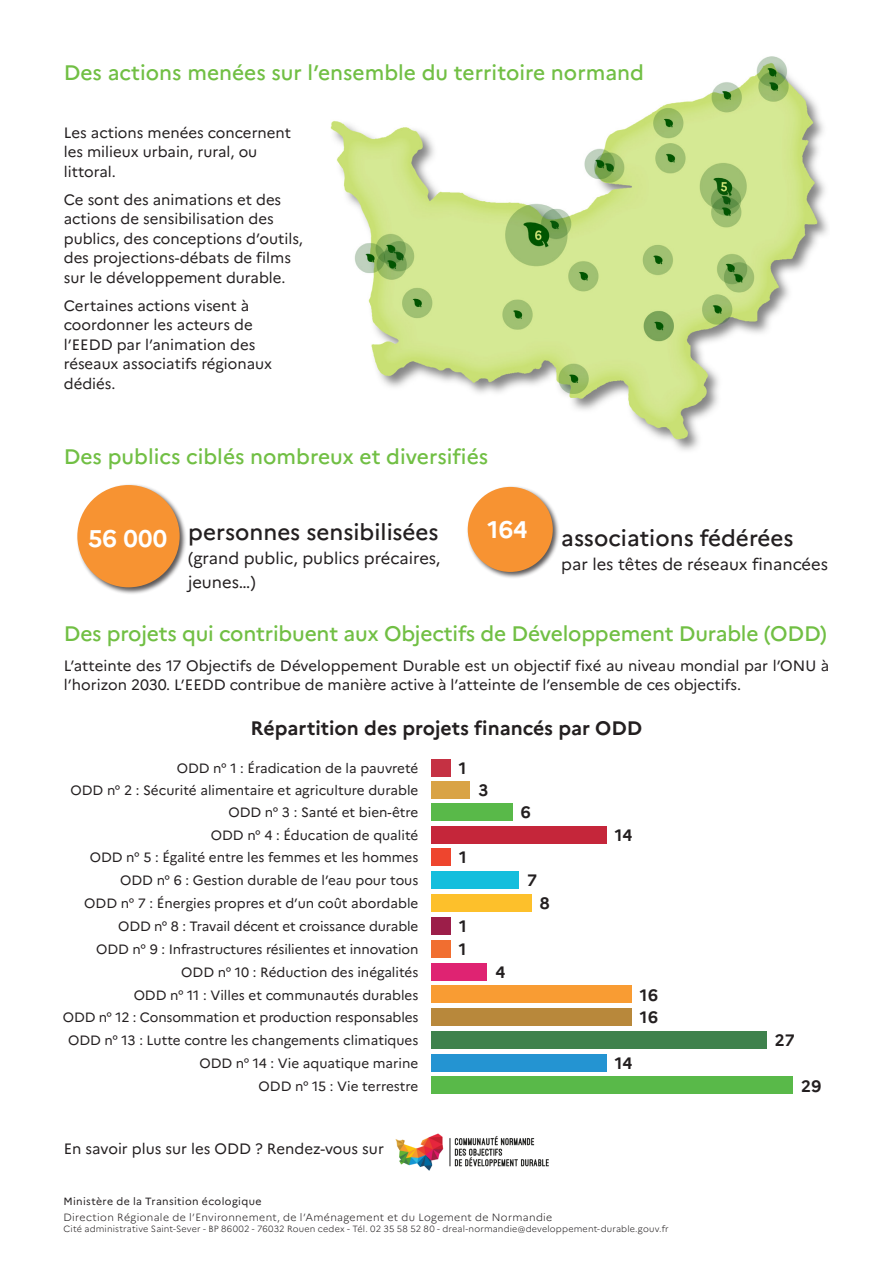
<style>
.page{position:relative;width:893px;height:1263px;background:#fff}
.page>*{position:absolute;margin:0;border:0;box-sizing:border-box;transform-origin:0 0}
.t1{font:700 24px "Marianne";letter-spacing:.005em;color:#fff}
.Intro{font:500 22.5px "Marianne";color:#231f20}
.Titre_1{font:500 21px "Marianne";letter-spacing:-.005em;color:#71bf44}
.Intro-2{font:700 19.5px "Marianne";color:#231f20}
.Intro-3{font:16.5px/24px "Marianne";color:#231f20}
.Intro-4{font:700 16.5px "Marianne";letter-spacing:.015em;color:#231f20}
.Texte{font:15px/19.5px "Marianne";color:#231f20}
.Intro-5{font:13.5px "Marianne";color:#231f20}
.t2{font:300 10.5px "Marianne";letter-spacing:.035em;color:#231f20}
.t3{font:10.5px "Marianne";letter-spacing:.035em;color:#231f20}
.t4{font:300 9px "Marianne";letter-spacing:.015em;color:#231f20}
</style>
<div class="page">
<img style="left:330px;top:56px;width:498px;height:395px">
<div style="left:76px;top:483px;width:111px;height:112px;background:#231f20;opacity:.75"></div>
<div style="left:77px;top:485px;width:103px;height:102px;background:#f79332;border-radius:50%"></div>
<div style="left:466px;top:485px;width:94px;height:95px;background:#231f20;opacity:.75"></div>
<div style="left:468px;top:487px;width:85px;height:85px;background:#f79332;border-radius:50%"></div>
<div style="left:431px;top:759px;width:20px;height:17px;background:#c53143"></div>
<div style="left:431px;top:781px;width:38px;height:17px;background:#d9a346"></div>
<div style="left:431px;top:804px;width:81px;height:17px;background:#59b949"></div>
<div style="left:431px;top:826px;width:175px;height:17px;background:#c5263a"></div>
<div style="left:431px;top:849px;width:20px;height:17px;background:#ee452e"></div>
<div style="left:431px;top:872px;width:88px;height:17px;background:#14bedd"></div>
<div style="left:431px;top:895px;width:100px;height:17px;background:#fdc02b"></div>
<div style="left:431px;top:917px;width:20px;height:17px;background:#9c1e49"></div>
<div style="left:431px;top:940px;width:20px;height:17px;background:#f16e30"></div>
<div style="left:431px;top:963px;width:56px;height:17px;background:#df2372"></div>
<div style="left:431px;top:986px;width:200px;height:17px;background:#f99c33"></div>
<div style="left:431px;top:1009px;width:200px;height:17px;background:#b8883b"></div>
<div style="left:431px;top:1031px;width:335px;height:17px;background:#3f824d"></div>
<div style="left:431px;top:1054px;width:175px;height:17px;background:#2494d2"></div>
<div style="left:431px;top:1077px;width:362px;height:17px;background:#59b949"></div>
<img style="left:396px;top:1133px;width:153px;height:38px">
<p class="Titre_1" style="left:64px;top:59px;width:582px">Des actions menées sur l’ensemble du territoire normand</p>
<p class="Texte" style="left:64px;top:123px;width:229px">Les actions menées concernent les milieux urbain, rural, ou littoral.</p>
<p class="Texte" style="left:64px;top:190px;width:241px">Ce sont des animations et des actions de sensibilisation des publics, des conceptions d’outils, des projections-débats de films sur le développement durable.</p>
<p class="Texte" style="left:64px;top:296px;width:210px">Certaines actions visent à coordonner les acteurs de l’EEDD par l’animation des réseaux associatifs régionaux dédiés.</p>
<p class="Titre_1" style="left:64px;top:444px;width:426px">Des publics ciblés nombreux et diversifiés</p>
<p class="t1" style="left:88px;top:523px;width:81px">56 000</p>
<p class="Intro" style="left:188px;top:518px;width:252px">personnes sensibilisées</p>
<p class="Intro-3" style="left:188px;top:546px;width:254px">(grand public, publics précaires, jeunes…)</p>
<p class="t1" style="left:488px;top:515px;width:42px">164</p>
<p class="Intro" style="left:561px;top:524px;width:234px">associations fédérées</p>
<p class="Intro-3" style="left:561px;top:552px;width:268px">par les têtes de réseaux financées</p>
<p class="Titre_1" style="left:64px;top:621px;width:765px">Des projets qui contribuent aux Objectifs de Développement Durable (ODD)</p>
<p class="Texte" style="left:64px;top:656px;width:767px">L’atteinte des 17 Objectifs de Développement Durable est un objectif fixé au niveau mondial par l’ONU à l’horizon 2030. L’EEDD contribue de manière active à l’atteinte de l’ensemble de ces objectifs.</p>
<p class="Intro-2" style="left:251px;top:716px;width:393px">Répartition des projets financés par ODD</p>
<p class="Intro-5" style="left:177px;top:760px;width:243px">ODD n° 1 : Éradication de la pauvreté</p>
<p class="Intro-5" style="left:70px;top:782px;width:349px">ODD n° 2 : Sécurité alimentaire et agriculture durable</p>
<p class="Intro-5" style="left:228px;top:804px;width:192px">ODD n° 3 : Santé et bien-être</p>
<p class="Intro-5" style="left:211px;top:826px;width:209px">ODD n° 4 : Éducation de qualité</p>
<p class="Intro-5" style="left:90px;top:849px;width:330px">ODD n° 5 : Égalité entre les femmes et les hommes</p>
<p class="Intro-5" style="left:120px;top:872px;width:300px">ODD n° 6 : Gestion durable de l’eau pour tous</p>
<p class="Intro-5" style="left:84px;top:895px;width:336px">ODD n° 7 : Énergies propres et d’un coût abordable</p>
<p class="Intro-5" style="left:118px;top:918px;width:302px">ODD n° 8 : Travail décent et croissance durable</p>
<p class="Intro-5" style="left:96px;top:941px;width:324px">ODD n° 9 : Infrastructures résilientes et innovation</p>
<p class="Intro-5" style="left:181px;top:964px;width:239px">ODD n° 10 : Réduction des inégalités</p>
<p class="Intro-5" style="left:134px;top:986px;width:286px">ODD n° 11 : Villes et communautés durables</p>
<p class="Intro-5" style="left:63px;top:1009px;width:357px">ODD n° 12 : Consommation et production responsables</p>
<p class="Intro-5" style="left:68px;top:1032px;width:352px">ODD n° 13 : Lutte contre les changements climatiques</p>
<p class="Intro-5" style="left:199px;top:1054px;width:221px">ODD n° 14 : Vie aquatique marine</p>
<p class="Intro-5" style="left:259px;top:1077px;width:161px">ODD n° 15 : Vie terrestre</p>
<p class="Texte" style="left:64px;top:1139px;width:322px">En savoir plus sur les ODD ? Rendez-vous sur</p>
<p class="Intro-4" style="left:459px;top:758px;width:9px">1</p>
<p class="Intro-4" style="left:478px;top:780px;width:11px">3</p>
<p class="Intro-4" style="left:459px;top:847px;width:9px">1</p>
<p class="Intro-4" style="left:459px;top:916px;width:9px">1</p>
<p class="Intro-4" style="left:459px;top:939px;width:9px">1</p>
<p class="Intro-4" style="left:495px;top:962px;width:11px">4</p>
<p class="Intro-4" style="left:521px;top:802px;width:11px">6</p>
<p class="Intro-4" style="left:527px;top:870px;width:11px">7</p>
<p class="Intro-4" style="left:540px;top:893px;width:11px">8</p>
<p class="Intro-4" style="left:615px;top:825px;width:19px">14</p>
<p class="Intro-4" style="left:640px;top:985px;width:20px">16</p>
<p class="Intro-4" style="left:640px;top:1007px;width:20px">16</p>
<p class="Intro-4" style="left:615px;top:1053px;width:19px">14</p>
<p class="t3" style="left:64px;top:1195px;width:200px">Ministère de la Transition écologique</p>
<p class="t2" style="left:63px;top:1211px;width:490px">Direction Régionale de l’Environnement, de l’Aménagement et du Logement de Normandie</p>
<p class="t4" style="left:64px;top:1223px;width:607px">Cité administrative Saint-Sever - BP 86002 - 76032 Rouen cedex - Tél. 02 35 58 52 80 - dreal-normandie@developpement-durable.gouv.fr</p>
<p class="Intro-4" style="left:775px;top:1030px;width:21px">27</p>
<p class="Intro-4" style="left:801px;top:1076px;width:22px">29</p>
</div>
